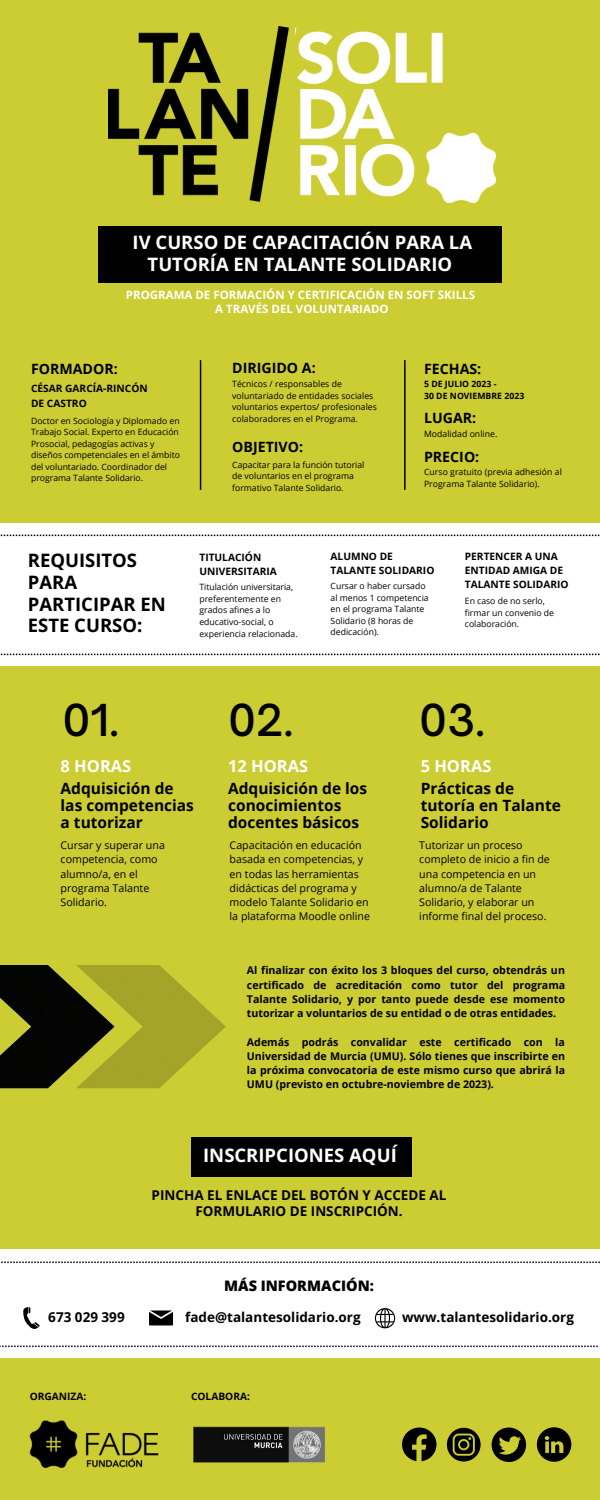
<style>
.page{position:relative;width:600px;height:1500px;background:#cc3}
.page>*{position:absolute;margin:0;border:0;box-sizing:border-box;transform-origin:0 0}
.t1{font:500 42.1px "Open Sauce One";color:#000}
.t2{font:700 18.5px/21.8px "Open Sans";color:#fff;text-align:center}
.t3{font:700 18.5px/21.8px "Open Sans";color:#000}
.t4{font:700 16.5px "Open Sans";color:#fff}
.t5{font:700 15.5px/17.2px "Open Sans";color:#000}
.t6{font:800 14.5px "Open Sans";color:#000}
.t7{font:700 14.2px "Open Sans";color:#000}
.t8{font:700 13.5px/15.8px "Open Sans";color:#000;text-align:center}
.t9{font:700 11.5px "Open Sans";color:#fff}
.t10{font:700 10.7px/14.2px "Open Sans";color:#000;text-align:justify}
.t11{font:10.7px/14.2px "Open Sans";color:#000}
.t12{font:700 10.2px/14.2px "Open Sans";color:#000}
.t13{font:8.7px/11.5px "Open Sans";color:#000}
.t14{font:700 8.7px "Open Sans";letter-spacing:.005em;color:#000}
</style>
<div class="page">
<img style="left:109px;top:26px;width:180px;height:176px">
<img style="left:296px;top:27px;width:199px;height:175px">
<div style="left:98px;top:226px;width:404px;height:57px;background:#000"></div>
<hr style="left:200px;top:360px;width:1px;height:130px;background:#000">
<hr style="left:404px;top:360px;width:2px;height:130px;background:#000">
<div style="left:0;top:523px;width:600px;height:142px;background:#fff"></div>
<svg style="left:1px;top:535px;width:598px;height:1px"></svg>
<svg style="left:1px;top:654px;width:598px;height:1px"></svg>
<div style="left:191px;top:1138px;width:221px;height:39px;background:#000"></div>
<img style="left:193px;top:1426px;width:132px;height:37px">
<img style="left:29px;top:1420px;width:130px;height:48px">
<svg style="left:114px;top:965px;width:112px;height:123px"></svg>
<img style="left:0;top:965px;width:114px;height:123px">
<div style="left:0;top:1250px;width:600px;height:108px;background:#fff"></div>
<svg style="left:23px;top:1307px;width:17px;height:22px"></svg>
<svg style="left:149px;top:1311px;width:24px;height:14px"></svg>
<svg style="left:375px;top:1308px;width:20px;height:20px"></svg>
<svg style="left:0;top:1346px;width:598px;height:1px"></svg>
<svg style="left:1px;top:1262px;width:599px;height:1px"></svg>
<svg style="left:402px;top:1428px;width:35px;height:33px"></svg>
<svg style="left:492px;top:1428px;width:34px;height:34px"></svg>
<svg style="left:537px;top:1427px;width:34px;height:35px"></svg>
<svg style="left:447px;top:1428px;width:34px;height:34px"></svg>
<p class="t2" style="left:133px;top:231px;width:341px">IV CURSO DE CAPACITACIÓN PARA LA<br>TUTORÍA EN TALANTE SOLIDARIO</p>
<p class="t9" style="left:126px;top:287px;width:351px">PROGRAMA DE FORMACIÓN Y CERTIFICACIÓN EN SOFT SKILLS</p>
<p class="t9" style="left:215px;top:300px;width:175px">A TRAVÉS DEL VOLUNTARIADO</p>
<p class="t7" style="left:31px;top:359px;width:88px">FORMADOR:</p>
<p class="t12" style="left:31px;top:381px;width:118px">CÉSAR GARCÍA-RINCÓN<br>DE CASTRO</p>
<p class="t13" style="left:31px;top:414px;width:150px">Doctor en Sociología y Diplomado en Trabajo Social. Experto en Educación Prosocial, pedagogías activas y diseños competenciales en el ámbito del voluntariado. Coordinador del programa Talante Solidario.</p>
<p class="t7" style="left:232px;top:358px;width:85px">DIRIGIDO A:</p>
<p class="t13" style="left:232px;top:378px;width:143px">Técnicos / responsables de voluntariado de entidades sociales</p>
<p class="t13" style="left:232px;top:401px;width:146px">voluntarios expertos/ profesionales colaboradores en el Programa.</p>
<p class="t7" style="left:232px;top:437px;width:72px">OBJETIVO:</p>
<p class="t13" style="left:232px;top:459px;width:134px">Capacitar para la función tutorial de voluntarios en el programa formativo Talante Solidario.</p>
<p class="t7" style="left:424px;top:359px;width:59px">FECHAS:</p>
<p class="t14" style="left:424px;top:378px;width:74px">5 DE JULIO 2023 -</p>
<p class="t14" style="left:424px;top:390px;width:102px">30 DE NOVIEMBRE 2023</p>
<p class="t7" style="left:424px;top:408px;width:54px">LUGAR:</p>
<p class="t13" style="left:424px;top:428px;width:75px">Modalidad online.</p>
<p class="t7" style="left:424px;top:446px;width:57px">PRECIO:</p>
<p class="t13" style="left:424px;top:466px;width:139px">Curso gratuito (previa adhesión al<br>Programa Talante Solidario).</p>
<p class="t3" style="left:28px;top:549px;width:140px">REQUISITOS<br>PARA<br>PARTICIPAR EN<br>ESTE CURSO:</p>
<p class="t12" style="left:199px;top:550px;width:79px">TITULACIÓN<br>UNIVERSITARIA</p>
<p class="t13" style="left:199px;top:581px;width:100px">Titulación universitaria, preferentemente en grados afines a lo educativo-social, o experiencia relacionada.</p>
<p class="t12" style="left:331px;top:549px;width:105px">ALUMNO DE<br>TALANTE SOLIDARIO</p>
<p class="t13" style="left:331px;top:580px;width:100px">Cursar o haber cursado al menos 1 competencia en el programa Talante<br>Solidario (8 horas de dedicación).</p>
<p class="t12" style="left:465px;top:549px;width:105px">PERTENCER A UNA<br>ENTIDAD AMIGA DE<br>TALANTE SOLIDARIO</p>
<p class="t13" style="left:465px;top:595px;width:91px">En caso de no serlo, firmar un convenio de colaboración.</p>
<p class="t1" style="left:62px;top:694px;width:58px">01.</p>
<p class="t1" style="left:228px;top:694px;width:67px">02.</p>
<p class="t1" style="left:419px;top:694px;width:68px">03.</p>
<p class="t4" style="left:61px;top:755px;width:72px">8 HORAS</p>
<p class="t4" style="left:228px;top:755px;width:82px">12 HORAS</p>
<p class="t4" style="left:421px;top:755px;width:72px">5 HORAS</p>
<p class="t5" style="left:61px;top:779px;width:135px">Adquisición de las competencias a tutorizar</p>
<p class="t5" style="left:228px;top:779px;width:141px">Adquisición de los conocimientos docentes básicos</p>
<p class="t5" style="left:421px;top:779px;width:142px">Prácticas de tutoría en Talante<br>Solidario</p>
<p class="t11" style="left:61px;top:838px;width:106px">Cursar y superar una competencia, como alumno/a, en el programa Talante<br>Solidario.</p>
<p class="t11" style="left:230px;top:838px;width:142px">Capacitación en educación basada en competencias, y en todas las herramientas didácticas del programa y modelo Talante Solidario en la plataforma Moodle online</p>
<p class="t11" style="left:419px;top:838px;width:132px">Tutorizar un proceso completo de inicio a fin de una competencia en un alumno/a de Talante<br>Solidario, y elaborar un informe final del proceso.</p>
<p class="t10" style="left:247px;top:963px;width:320px">Al finalizar con éxito los 3 bloques del curso, obtendrás un certificado de acreditación como tutor del programa Talante Solidario, y por tanto puede desde ese momento tutorizar a voluntarios de su entidad o de otras entidades.</p>
<p class="t10" style="left:247px;top:1034px;width:320px">Además podrás convalidar este certificado con la Universidad de Murcia (UMU). Sólo tienes que inscribirte en la próxima convocatoria de este mismo curso que abrirá la UMU (previsto en octubre-noviembre de 2023).</p>
<p class="t2" style="left:203px;top:1144px;width:195px">INSCRIPCIONES AQUÍ</p>
<p class="t8" style="left:152px;top:1187px;width:296px">PINCHA EL ENLACE DEL BOTÓN Y ACCEDE AL<br>FORMULARIO DE INSCRIPCIÓN.</p>
<p class="t6" style="left:224px;top:1276px;width:151px">MÁS INFORMACIÓN:</p>
<p class="t8" style="left:48px;top:1309px;width:78px">673 029 399</p>
<p class="t8" style="left:185px;top:1309px;width:177px">fade@talantesolidario.org</p>
<p class="t8" style="left:402px;top:1309px;width:173px">www.talantesolidario.org</p>
<p class="t12" style="left:30px;top:1389px;width:58px">ORGANIZA:</p>
<p class="t12" style="left:191px;top:1389px;width:60px">COLABORA:</p>
</div>
